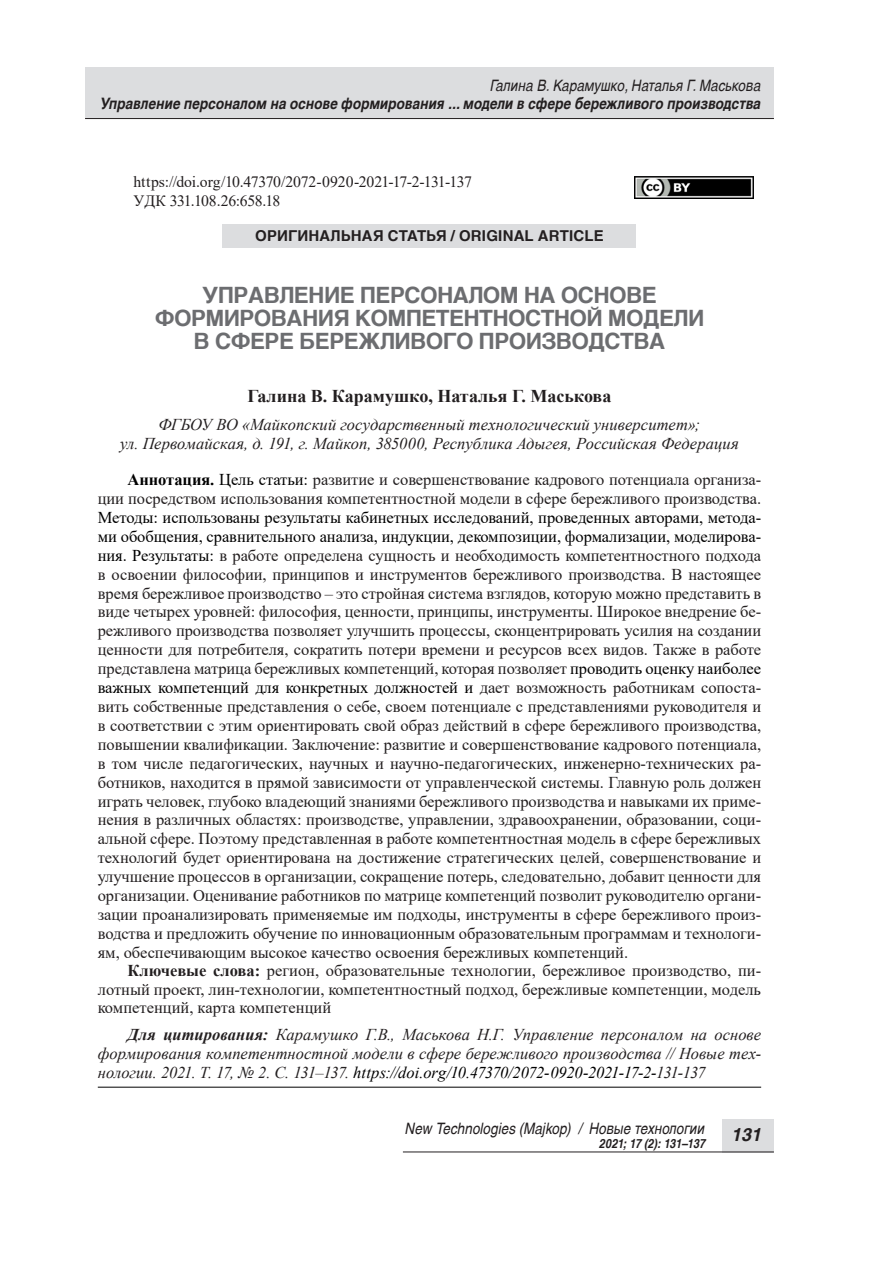
<style>
.page{position:relative;width:893px;height:1263px;background:#fff}
.page>*{position:absolute;margin:0;border:0;box-sizing:border-box;transform-origin:0 0}
.статьи_названия{font:700 22.5px/23.2px "Helvetica cyr";letter-spacing:-.025em;color:#6c6d70;text-align:center}
.авторы_в_начале{font:700 18px "Times New Roman";color:#231f20}
.t1{font:italic 700 18px "Helvetica cyr";color:#231f20}
.аннотация_1{font:16.5px/18.9px "Times New Roman";letter-spacing:-.005em;color:#231f20;text-align:justify}
.Для_цитирования{font:italic 16.5px/18.9px "Times New Roman";letter-spacing:-.02em;color:#231f20;text-align:justify}
.аннотация_2{font:16.5px/18.5px "Times New Roman";color:#231f20;text-align:justify}
.КУрсив_2-2{font:italic 16.5px/19.4px "Times New Roman";color:#231f20;text-align:center}
.t2{font:italic 700 15.75px "Helvetica cyr";letter-spacing:.005em;color:#231f20;scale:.86 1}
.t3{font:italic 15.75px "Helvetica cyr";color:#231f20;scale:.86 1}
.DOI{font:15.75px "Times New Roman";letter-spacing:-.02em;color:#231f20}
.Оригинальные_статьи{font:700 15px "Helvetica cyr";letter-spacing:.01em;color:#231f20}
.t4{font:italic 700 12.6px "Helvetica cyr";letter-spacing:-.01em;color:#231f20;scale:.86 1}
.s1{font-weight:700;color:#000}
.s2{color:#000}
.s3{font-weight:700}
</style>
<div class="page">
<div style="left:85px;top:67px;width:689px;height:51px;background:#dcdddf"></div>
<div style="left:723px;top:1119px;width:51px;height:33px;background:#dcdddf"></div>
<hr style="left:85px;top:118px;width:689px;height:1px;background:#231f20">
<hr style="left:403px;top:1151px;width:371px;height:1px;background:#231f20">
<div style="left:222px;top:224px;width:414px;height:24px;background:#dcdddf"></div>
<hr style="left:98px;top:1087px;width:663px;height:1px;background:#000">
<img style="left:635px;top:176px;width:119px;height:23px">
<p class="t3" style="left:490px;top:77px;width:316px">Галина В. Карамушко, Наталья Г. Маськова</p>
<p class="t2" style="left:100px;top:95px;width:770px">Управление персоналом на основе формирования ... модели в сфере бережливого производства</p>
<p class="DOI" style="left:134px;top:171px;width:340px">https://doi.org/10.47370/2072-0920-2021-17-2-131-137</p>
<p class="DOI" style="left:134px;top:190px;width:148px">УДК 331.108.26:658.18</p>
<p class="Оригинальные_статьи" style="left:255px;top:227px;width:350px">ОРИГИНАЛЬНАЯ СТАТЬЯ / ORIGINAL ARTICLE</p>
<p class="статьи_названия" style="left:155px;top:283px;width:551px">УПРАВЛЕНИЕ ПЕРСОНАЛОМ НА ОСНОВЕ<br>ФОРМИРОВАНИЯ КОМПЕТЕНТНОСТНОЙ МОДЕЛИ<br>В СФЕРЕ БЕРЕЖЛИВОГО ПРОИЗВОДСТВА</p>
<p class="авторы_в_начале" style="left:248px;top:383px;width:365px">Галина В. Карамушко, Наталья Г. Маськова</p>
<p class="КУрсив_2-2" style="left:120px;top:414px;width:620px">ФГБОУ ВО «Майкопский государственный технологический университет»;<br>ул. Первомайская, д. 191, г. Майкоп, 385000, Республика Адыгея, Российская Федерация</p>
<p class="аннотация_1" style="left:98px;top:470px;width:665px;text-indent:30px"><span class="s1">Аннотация.</span> <span class="s2">Цель статьи:</span> развитие и совершенствование кадрового потенциала организа&shy;ции посредством использования компетентностной модели в сфере бережливого производства.<br><span class="s2">Методы: использованы результаты кабинетных исследований, проведенных авторами, метода&shy;ми обобщения, сравнительного анализа, индукции, декомпозиции, формализации, моделирова&shy;ния. Результаты:</span> в работе определена сущность и необходимость компетентностного подхода в освоении философии, принципов и инструментов бережливого производства. В настоящее время бережливое производство – это стройная система взглядов, которую можно представить в виде четырех уровней: философия, ценности, принципы, инструменты. Широкое внедрение бе&shy;режливого производства позволяет улучшить процессы, сконцентрировать усилия на создании ценности для потребителя, сократить потери времени и ресурсов всех видов. Также в работе представлена матрица бережливых компетенций, которая позволяет <span class="s2">проводить оценку наиболее важных компетенций для конкретных должностей и</span> дает возможность работникам сопоста&shy;вить собственные представления о себе, своем потенциале с представлениями руководителя и в соответствии с этим ориентировать свой образ действий в сфере бережливого производства, повышении квалификации. Заключение: развитие и совершенствование кадрового потенциала, в том числе педагогических, научных и научно-педагогических, инженерно-технических ра&shy;ботников, находится в прямой зависимости от управленческой системы. Главную роль должен играть человек, глубоко владеющий знаниями бережливого производства и навыками их приме&shy;нения в различных областях: производстве, управлении, здравоохранении, образовании, соци&shy;альной сфере. Поэтому представленная в работе компетентностная модель в сфере бережливых технологий будет ориентирована на достижение стратегических целей, совершенствование и улучшение процессов в организации, сокращение потерь, следовательно, добавит ценности для организации. Оценивание работников по матрице компетенций позволит руководителю органи&shy;зации проанализировать применяемые им подходы, инструменты в сфере бережливого произ&shy;водства и предложить обучение по инновационным образовательным программам и технологи&shy;ям, обеспечивающим высокое качество освоения бережливых компетенций.</p>
<p class="аннотация_2" style="left:98px;top:961px;width:665px;text-indent:30px"><span class="s3">Ключевые слова:</span> регион, образовательные технологии, бережливое производство, пи&shy;лотный проект, лин-технологии, компетентностный подход, бережливые компетенции, модель компетенций, карта компетенций</p>
<p class="Для_цитирования" style="left:98px;top:1025px;width:665px;text-indent:30px"><span class="s3">Для цитирования:</span> Карамушко Г.В., Маськова Н.Г. Управление персоналом на основе формирования компетентностной модели в сфере бережливого производства // Новые тех&shy;нологии. 2021. Т. 17, № 2. С. 131–137. <span class="s2">https://doi.org/10.47370/2072-0920-2021-17-2-</span>131-137</p>
<p class="t3" style="left:405px;top:1119px;width:351px">New Technologies (Majkop) / Новые технологии</p>
<p class="t4" style="left:599px;top:1136px;width:125px">2021; 17 (2): 131–137</p>
<p class="t1" style="left:731px;top:1124px;width:32px">131</p>
</div>
